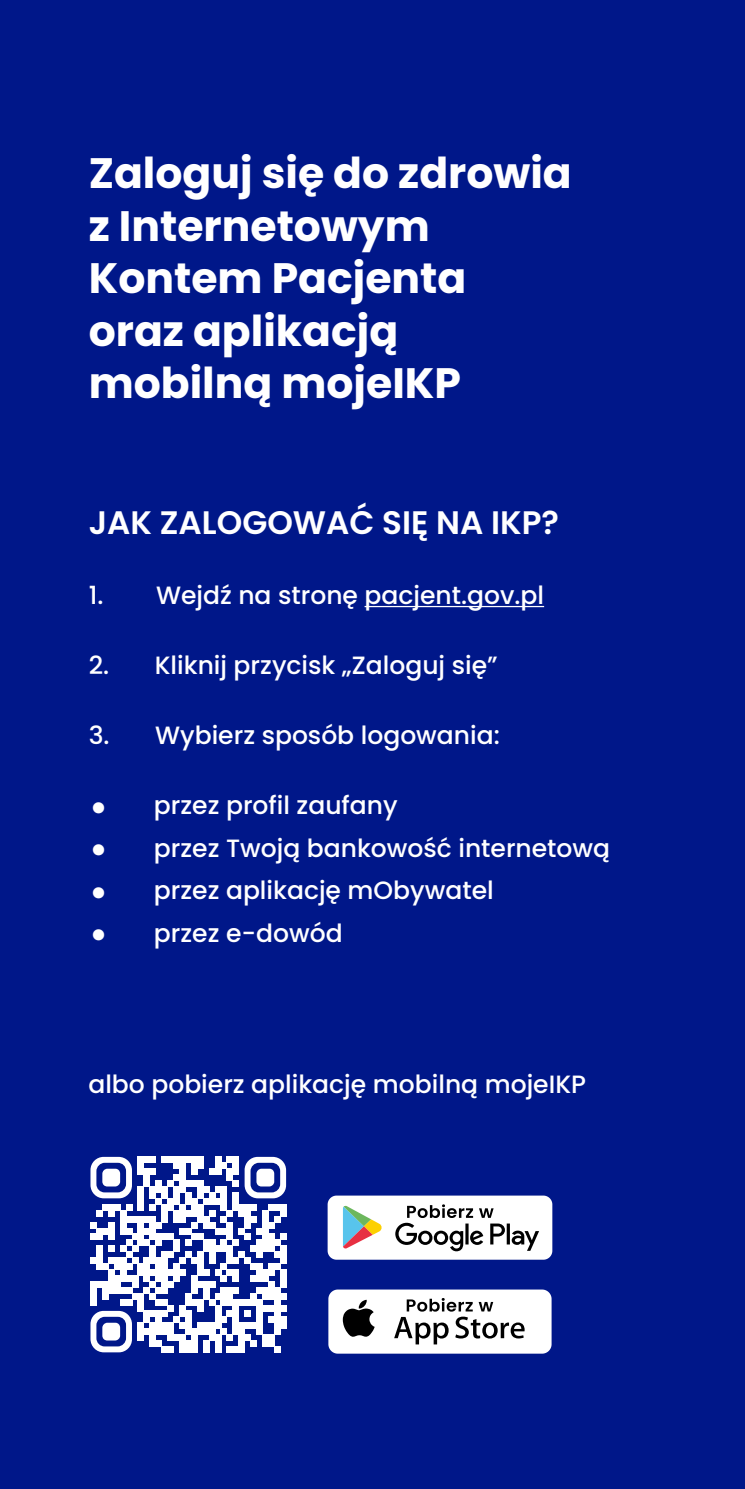
<style>
.page{position:relative;width:745px;height:1489px;background:#fff}
.page>*{position:absolute;margin:0;border:0;box-sizing:border-box;transform-origin:0 0}
.t1{font:700 42.5px/52.5px "Poppins";color:#fff}
.t2{font:600 32.5px "Poppins";color:#fff}
.t3{font:500 25px "Poppins";color:#fff}
.s1{font-size:42.5px}
</style>
<div class="page">
<div style="left:0;top:0;width:744px;height:1488px;background:#001789"></div>
<hr style="left:364px;top:606px;width:179px;height:1px;background:#fff">
<svg style="left:90px;top:1156px;width:196px;height:196px"></svg>
<div style="left:102px;top:1168px;width:18px;height:18px;background:#fff;border-radius:5px"></div>
<div style="left:256px;top:1168px;width:18px;height:18px;background:#fff;border-radius:5px"></div>
<div style="left:102px;top:1322px;width:18px;height:18px;background:#fff;border-radius:5px"></div>
<svg style="left:327px;top:1195px;width:225px;height:64px;background:#d7d8d8"></svg>
<svg style="left:328px;top:1289px;width:223px;height:64px;background:#d4d4d6"></svg>
<p class="t1" style="left:89px;top:147px;width:484px">Zaloguj się do zdrowia z Internetowym<br>Kontem Pacjenta oraz aplikacją mobilną mojeIKP</p>
<p class="t2" style="left:89px;top:504px;width:471px">JAK ZALOGOWAĆ SIĘ NA IKP?</p>
<p class="t3" style="left:89px;top:580px;width:456px">1. Wejdź na stronę pacjent.gov.pl</p>
<p class="t3" style="left:89px;top:650px;width:410px">2. Kliknij przycisk „Zaloguj się”</p>
<p class="t3" style="left:89px;top:720px;width:412px">3. Wybierz sposób logowania:</p>
<p class="t3" style="left:89px;top:790px;width:310px"><span class="s1">•</span> przez profil zaufany</p>
<p class="t3" style="left:89px;top:833px;width:522px"><span class="s1">•</span> przez Twoją bankowość internetową</p>
<p class="t3" style="left:89px;top:875px;width:406px"><span class="s1">•</span> przez aplikację mObywatel</p>
<p class="t3" style="left:89px;top:918px;width:255px"><span class="s1">•</span> przez e-dowód</p>
<p class="t3" style="left:88px;top:1069px;width:499px">albo pobierz aplikację mobilną mojeIKP</p>
</div>
